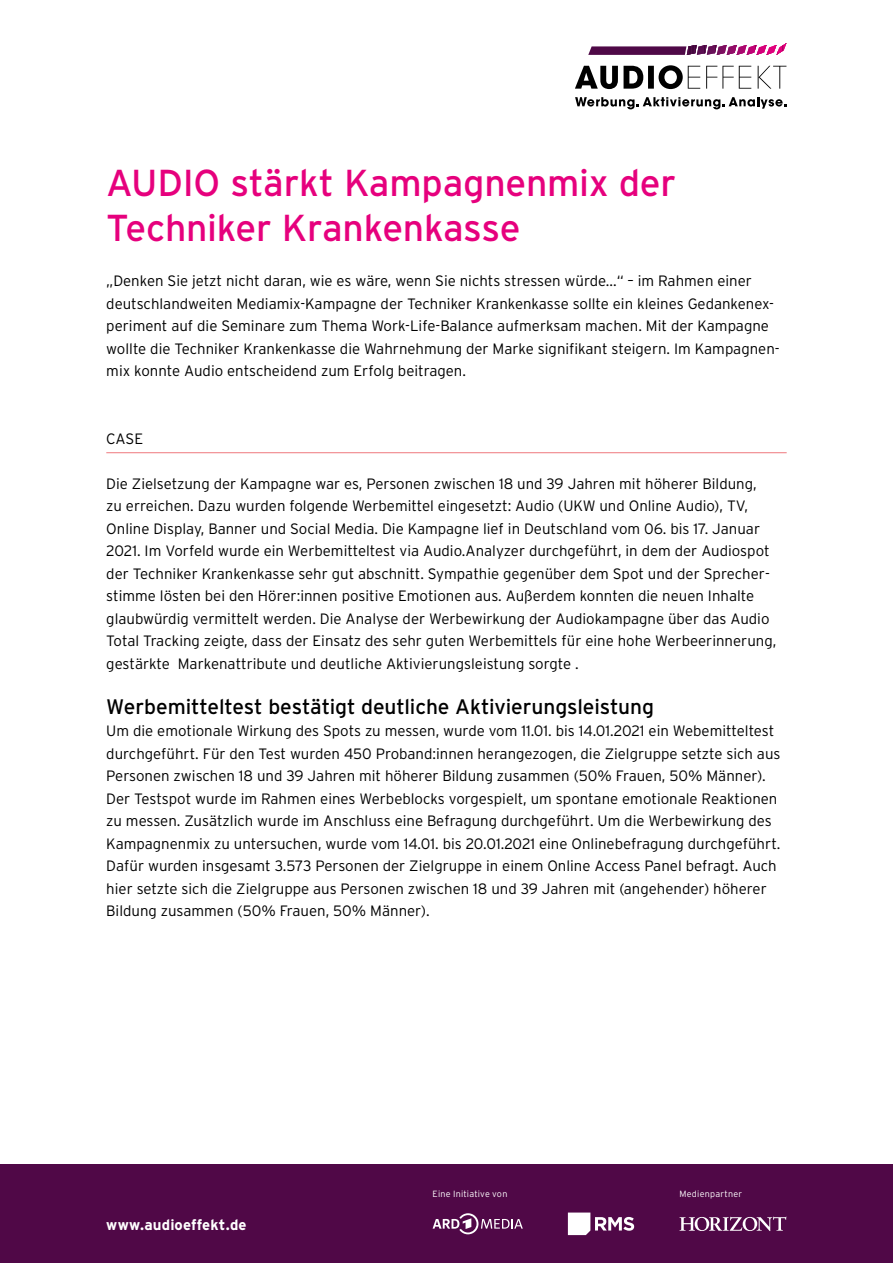
<style>
.page{position:relative;width:893px;height:1263px;background:#fff}
.page>*{position:absolute;margin:0;border:0;box-sizing:border-box;transform-origin:0 0}
.t1{font:37.5px/45px "Interstate";letter-spacing:-.01em;color:#e6007d}
.t2{font:21px "Interstate";letter-spacing:-.005em;color:#000}
.t3{font:300 15px/22.5px "Interstate";color:#000}
.t4{font:700 15px "Interstate";letter-spacing:.01em;color:#fff}
.t5{font:300 9px "Interstate";letter-spacing:.025em;color:#fff}
</style>
<div class="page">
<svg style="left:588px;top:43px;width:198px;height:12px"></svg>
<svg style="left:575px;top:65px;width:211px;height:24px"></svg>
<svg style="left:575px;top:97px;width:211px;height:12px"></svg>
<div style="left:0;top:1164px;width:893px;height:99px;background:#500847"></div>
<hr style="left:106px;top:452px;width:681px;height:1px;background:#ef787e">
<svg style="left:679px;top:1216px;width:107px;height:15px"></svg>
<svg style="left:568px;top:1212px;width:66px;height:23px"></svg>
<svg style="left:433px;top:1213px;width:90px;height:21px"></svg>
<h1 class="t1" style="left:106px;top:160px;width:571px">AUDIO stärkt Kampagnenmix der<br>Techniker Krankenkasse</h1>
<p class="t3" style="left:106px;top:270px;width:675px">„Denken Sie jetzt nicht daran, wie es wäre, wenn Sie nichts stressen würde...“ – im Rahmen einer deutschlandweiten Mediamix-Kampagne der Techniker Krankenkasse sollte ein kleines Gedankenex&shy;periment auf die Seminare zum Thema Work-Life-Balance aufmerksam machen. Mit der Kampagne wollte die Techniker Krankenkasse die Wahrnehmung der Marke signifikant steigern. Im Kampagnen&shy;mix konnte Audio entscheidend zum Erfolg beitragen.</p>
<p class="t3" style="left:106px;top:427px;width:38px">CASE</p>
<p class="t3" style="left:106px;top:472px;width:671px">Die Zielsetzung der Kampagne war es, Personen zwischen 18 und 39 Jahren mit höherer Bildung,<br>zu erreichen. Dazu wurden folgende Werbemittel eingesetzt: Audio (UKW und Online Audio), TV, Online Display, Banner und Social Media. Die Kampagne lief in Deutschland vom 06. bis 17. Januar 2021. Im Vorfeld wurde ein Werbemitteltest via Audio.Analyzer durchgeführt, in dem der Audiospot der Techniker Krankenkasse sehr gut abschnitt. Sympathie gegenüber dem Spot und der Sprecher&shy;stimme lösten bei den Hörer:innen positive Emotionen aus. Außerdem konnten die neuen Inhalte glaubwürdig vermittelt werden. Die Analyse der Werbewirkung der Audiokampagne über das Audio Total Tracking zeigte, dass der Einsatz des sehr guten Werbemittels für eine hohe Werbeerinnerung, gestärkte Markenattribute und deutliche Aktivierungsleistung sorgte .</p>
<h2 class="t2" style="left:106px;top:695px;width:549px">Werbemitteltest bestätigt deutliche Aktivierungsleistung</h2>
<p class="t3" style="left:106px;top:720px;width:676px">Um die emotionale Wirkung des Spots zu messen, wurde vom 11.01. bis 14.01.2021 ein Webemitteltest durchgeführt. Für den Test wurden 450 Proband:innen herangezogen, die Zielgruppe setzte sich aus Personen zwischen 18 und 39 Jahren mit höherer Bildung zusammen (50% Frauen, 50% Männer).<br>Der Testspot wurde im Rahmen eines Werbeblocks vorgespielt, um spontane emotionale Reaktionen zu messen. Zusätzlich wurde im Anschluss eine Befragung durchgeführt. Um die Werbewirkung des Kampagnenmix zu untersuchen, wurde vom 14.01. bis 20.01.2021 eine Onlinebefragung durchgeführt.<br>Dafür wurden insgesamt 3.573 Personen der Zielgruppe in einem Online Access Panel befragt. Auch hier setzte sich die Zielgruppe aus Personen zwischen 18 und 39 Jahren mit (angehender) höherer Bildung zusammen (50% Frauen, 50% Männer).</p>
<p class="t4" style="left:106px;top:1216px;width:142px">www.audioeffekt.de</p>
<p class="t5" style="left:433px;top:1189px;width:76px">Eine Initiative von</p>
<p class="t5" style="left:679px;top:1189px;width:64px">Medienpartner</p>
</div>
